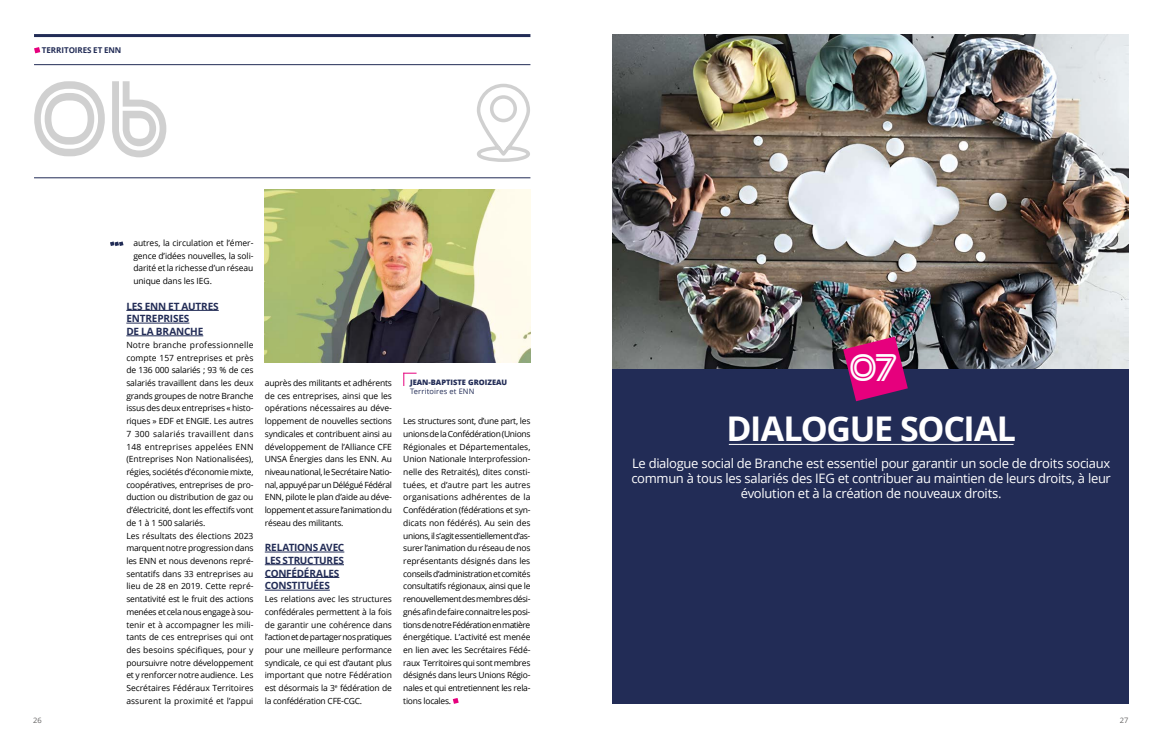
<style>
.page{position:relative;width:1163px;height:738px;background:#fff}
.page>*{position:absolute;margin:0;border:0;box-sizing:border-box;transform-origin:0 0}
.t1{font:112.4px "Street Cred";color:#d0d0d0}
.t2{font:40px "Street Cred";color:#fff}
.t3{font:700 34px "Open Sans";letter-spacing:-.04em;color:#fff}
.t4{font:13px/15px "Open Sans";letter-spacing:-.025em;color:#fff;text-align:center}
.t5{font:700 10px/12.7px "Open Sans";letter-spacing:-.02em;color:#222c56}
.t6{font:8.5px/12.7px "Open Sans";letter-spacing:-.02em;color:#000;text-align:justify}
.t7{font:700 8px "Open Sans";letter-spacing:-.005em;color:#222c56}
.t8{font:800 7.5px "Open Sans";color:#222c56}
.t9{font:7.5px "Open Sans";letter-spacing:.015em;color:#222c56}
.t10{font:7.5px "Open Sans";color:#646363}
</style>
<div class="page">
<hr style="left:34px;top:34px;width:496px;height:3px;background:#222c56">
<hr style="left:34px;top:64px;width:496px;height:1px;background:#222c56">
<hr style="left:34px;top:177px;width:496px;height:1px;background:#222c56">
<svg style="left:34px;top:47px;width:6px;height:6px"></svg>
<hr style="left:126px;top:310px;width:93px;height:1px;background:#222c56">
<hr style="left:126px;top:322px;width:63px;height:1px;background:#222c56">
<hr style="left:126px;top:335px;width:77px;height:1px;background:#222c56">
<hr style="left:265px;top:551px;width:79px;height:1px;background:#222c56">
<hr style="left:265px;top:564px;width:79px;height:1px;background:#222c56">
<hr style="left:265px;top:576px;width:74px;height:1px;background:#222c56">
<hr style="left:265px;top:589px;width:65px;height:1px;background:#222c56">
<svg style="left:452px;top:698px;width:6px;height:5px"></svg>
<img style="left:265px;top:190px;width:265px;height:172px">
<svg style="left:403px;top:372px;width:13px;height:14px"></svg>
<svg style="left:110px;top:241px;width:13px;height:5px"></svg>
<div style="left:612px;top:369px;width:516px;height:334px;background:#222c56"></div>
<img style="left:612px;top:34px;width:516px;height:335px">
<hr style="left:728px;top:443px;width:285px;height:1px;background:#fff">
<svg style="left:843px;top:336px;width:64px;height:65px"></svg>
<svg style="left:477px;top:83px;width:53px;height:79px"></svg>
<p class="t7" style="left:42px;top:44px;width:81px">TERRITOIRES ET ENN</p>
<h1 class="t1" style="left:32px;top:54px;width:139px">06</h1>
<p class="t6" style="left:133px;top:236px;width:122px">autres, la circulation et l’émer&shy;gence d’idées nouvelles, la soli&shy;darité et la richesse d’un réseau unique dans les IEG.</p>
<p class="t5" style="left:126px;top:299px;width:94px">LES ENN ET AUTRES<br>ENTREPRISES<br>DE LA BRANCHE</p>
<p class="t6" style="left:126px;top:338px;width:129px;text-align:left">Notre branche professionnelle compte 157 entreprises et près de 136 000 salariés ; 93 % de ces salariés travaillent dans les deux grands groupes de notre Branche issus des deux entreprises « histo&shy;riques » EDF et ENGIE. Les autres<br>7 300 salariés travaillent dans<br>148 entreprises appelées ENN (Entreprises Non Nationalisées), régies, sociétés d’économie mixte, coopératives, entreprises de pro&shy;duction ou distribution de gaz ou d’électricité, dont les effectifs vont de 1 à 1 500 salariés.<br>Les résultats des élections 2023 marquent notre progression dans les ENN et nous devenons repré&shy;sentatifs dans 33 entreprises au lieu de 28 en 2019. Cette repré&shy;sentativité est le fruit des actions menées et cela nous engage à sou&shy;tenir et à accompagner les mili&shy;tants de ces entreprises qui ont des besoins spécifiques, pour y poursuivre notre développement et y renforcer notre audience. Les<br>Secrétaires Fédéraux Territoires assurent la proximité et l’appui</p>
<p class="t6" style="left:265px;top:376px;width:129px">auprès des militants et adhérents de ces entreprises, ainsi que les opérations nécessaires au déve&shy;loppement de nouvelles sections syndicales et contribuent ainsi au développement de l’Alliance CFE UNSA Énergies dans les ENN. Au niveau national, le Secrétaire Natio&shy;nal, appuyé par un Délégué Fédéral ENN, pilote le plan d’aide au déve&shy;loppement et assure l’animation du réseau des militants.</p>
<p class="t5" style="left:265px;top:540px;width:81px">RELATIONS AVEC<br>LES STRUCTURES<br>CONFÉDÉRALES<br>CONSTITUÉES</p>
<p class="t6" style="left:265px;top:592px;width:129px">Les relations avec les structures confédérales permettent à la fois de garantir une cohérence dans l’action et de partager nos pratiques pour une meilleure performance syndicale, ce qui est d’autant plus important que notre Fédération est désormais la 3<sup>e</sup> fédération de la confédération CFE-CGC.</p>
<p class="t8" style="left:410px;top:376px;width:99px">JEAN-BAPTISTE GROIZEAU</p>
<p class="t9" style="left:410px;top:386px;width:66px">Territoires et ENN</p>
<p class="t6" style="left:403px;top:414px;width:129px">Les structures sont, d’une part, les unions de la Confédération (Unions Régionales et Départementales, Union Nationale Interprofession&shy;nelle des Retraités), dites consti&shy;tuées, et d’autre part les autres organisations adhérentes de la Confédération (fédérations et syn&shy;dicats non fédérés). Au sein des unions, il s’agit essentiellement d’as&shy;surer l’animation du réseau de nos représentants désignés dans les conseils d’administration et comités consultatifs régionaux, ainsi que le renouvellement des membres dési&shy;gnés afin de faire connaitre les posi&shy;tions de notre Fédération en matière énergétique. L’activité est menée en lien avec les Secrétaires Fédé&shy;raux Territoires qui sont membres désignés dans leurs Unions Régio&shy;nales et qui entretiennent les rela&shy;tions locales.</p>
<h2 class="t2" style="left:849px;top:344px;width:48px">07</h2>
<h3 class="t3" style="left:726px;top:404px;width:291px">DIALOGUE SOCIAL</h3>
<h3 class="t4" style="left:631px;top:454px;width:481px">Le dialogue social de Branche est essentiel pour garantir un socle de droits sociaux commun à tous les salariés des IEG et contribuer au maintien de leurs droits, à leur évolution et à la création de nouveaux droits.</h3>
<p class="t10" style="left:33px;top:714px;width:10px">26</p>
<p class="t10" style="left:1119px;top:714px;width:10px">27</p>
</div>
